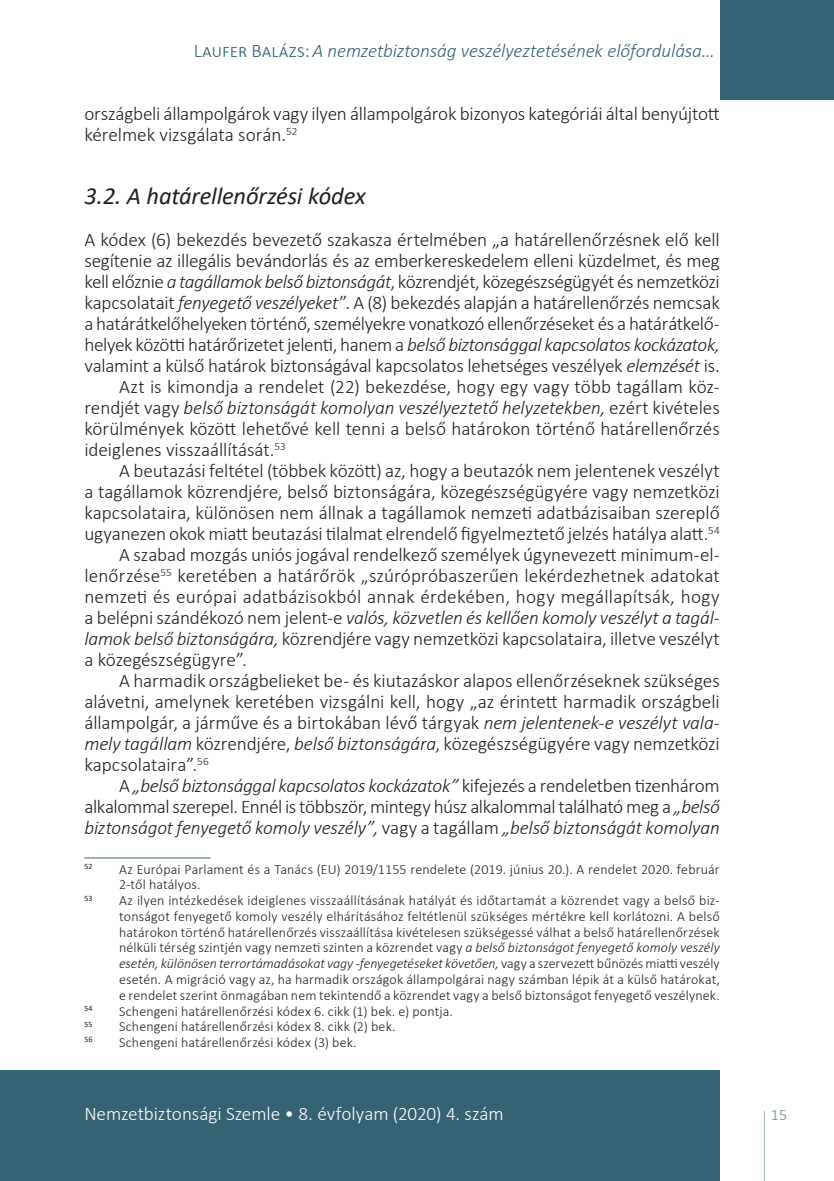
<style>
.page{position:relative;width:834px;height:1181px;background:#fff}
.page>*{position:absolute;margin:0;border:0;box-sizing:border-box;transform-origin:0 0}
.Head_2{font:italic 24.5px "Calibri";letter-spacing:-.005em;color:#231f20}
.Body{font:300 19.25px/21px "Calibri";letter-spacing:-.01em;color:#231f20;text-align:justify}
.Body___1st{font:300 19.25px/21px "Calibri";letter-spacing:-.015em;color:#231f20;text-align:justify}
.t1{font:italic 300 19.25px "Calibri";letter-spacing:-.01em;color:#366374}
.t2{font:300 19.25px "Calibri";letter-spacing:-.005em;color:#fff}
.t3{font:300 15.75px "Calibri";color:#6c8694}
.Footnote_text{font:300 14px/15.8px "Calibri";letter-spacing:.01em;color:#231f20}
.Footnote_text-2{font:8.22px "Calibri";letter-spacing:.02em;color:#231f20}
.s1{font-style:normal}
.s2{font-style:italic}
</style>
<div class="page">
<svg style="left:764px;top:1110px;width:1px;height:71px"></svg>
<div style="left:719px;top:0;width:114px;height:99px;background:#366374"></div>
<div style="left:0;top:1070px;width:719px;height:111px;background:#366374"></div>
<hr style="left:84px;top:857px;width:126px;height:1px;background:#366374">
<p class="t1" style="left:194px;top:39px;width:522px"><span class="s1">Laufer Balázs:</span>A nemzetbiztonság veszélyeztetésének előfordulása…</p>
<p class="Body" style="left:84px;top:103px;width:636px">országbeli állampolgárok vagy ilyen állampolgárok bizonyos kategóriái által benyújtott kérelmek vizsgálata során.<sup>52</sup></p>
<p class="Head_2" style="left:84px;top:179px;width:283px">3.2. A határellenőrzési kódex</p>
<p class="Body___1st" style="left:84px;top:229px;width:636px">A kódex (6) bekezdés bevezető szakasza értelmében „a határellenőrzésnek elő kell segítenie az illegális bevándorlás és az emberkereskedelem elleni küzdelmet, és meg kell előznie <span class="s2">a tagállamok belső biztonságát</span>, közrendjét, közegészségügyét és nemzetközi kapcsolatait <span class="s2">fenyegető veszélyeket</span>”. A (8) bekezdés alapján a határellenőrzés nemcsak a határátkelőhelyeken történő, személyekre vonatkozó ellenőrzéseket és a határátkelő&shy;helyek közötti határőrizetet jelenti, hanem a <span class="s2">belső biztonsággal kapcsolatos kockázatok, </span>valamint a külső határok biztonságával kapcsolatos lehetséges veszélyek <span class="s2">elemzését</span> is.</p>
<p class="Body" style="left:84px;top:376px;width:636px;text-indent:35px">Azt is kimondja a rendelet (22) bekezdése, hogy egy vagy több tagállam köz&shy;rendjét vagy <span class="s2">belső biztonságát komolyan veszélyeztető helyzetekben,</span> ezért kivételes körülmények között lehetővé kell tenni a belső határokon történő határellenőrzés ideiglenes visszaállítását.<sup>53</sup></p>
<p class="Body" style="left:84px;top:460px;width:636px;text-indent:35px">A beutazási feltétel (többek között) az, hogy a beutazók nem jelentenek veszélyt a tagállamok közrendjére, belső biztonságára, közegészségügyére vagy nemzetközi kapcsolataira, különösen nem állnak a tagállamok nemzeti adatbázisaiban szereplő ugyanezen okok miatt beutazási tilalmat elrendelő figyelmeztető jelzés hatálya alatt.<sup>54</sup></p>
<p class="Body" style="left:84px;top:544px;width:636px;text-indent:35px">A szabad mozgás uniós jogával rendelkező személyek úgynevezett minimum-el&shy;lenőrzése<sup>55</sup> keretében a határőrök „szúrópróbaszerűen lekérdezhetnek adatokat nemzeti és európai adatbázisokból annak érdekében, hogy megállapítsák, hogy a belépni szándékozó nem jelent-e <span class="s2">valós, közvetlen és kellően komoly veszélyt a tagál&shy;lamok belső biztonságára,</span> közrendjére vagy nemzetközi kapcsolataira, illetve veszélyt a közegészségügyre”.</p>
<p class="Body" style="left:84px;top:670px;width:636px;text-indent:35px">A harmadik országbelieket be- és kiutazáskor alapos ellenőrzéseknek szükséges alávetni, amelynek keretében vizsgálni kell, hogy „az érintett harmadik országbeli állampolgár, a járműve és a birtokában lévő tárgyak <span class="s2">nem jelentenek-e veszélyt vala&shy;mely tagállam</span> közrendjére, <span class="s2">belső biztonságára</span>, közegészségügyére vagy nemzetközi kapcsolataira”.<sup>56</sup></p>
<p class="Body" style="left:84px;top:775px;width:636px;text-indent:35px">A <span class="s2">„belső biztonsággal kapcsolatos kockázatok”</span> kifejezés a rendeletben tizenhárom alkalommal szerepel. Ennél is többször, mintegy húsz alkalommal található meg a <span class="s2">„belső biztonságot fenyegető komoly veszély”,</span> vagy a tagállam <span class="s2">„belső biztonságát komolyan</span></p>
<p class="Footnote_text-2" style="left:84px;top:860px;width:9px">52</p>
<p class="Footnote_text" style="left:119px;top:861px;width:602px">Az Európai Parlament és a Tanács (EU) 2019/1155 rendelete (2019. június 20.). A rendelet 2020. február<br>2-től hatályos.</p>
<p class="Footnote_text-2" style="left:84px;top:892px;width:10px">53</p>
<p class="Footnote_text" style="left:119px;top:892px;width:602px;text-align:justify">Az ilyen intézkedések ideiglenes visszaállításának hatályát és időtartamát a közrendet vagy a belső biz&shy;tonságot fenyegető komoly veszély elhárításához feltétlenül szükséges mértékre kell korlátozni. A belső határokon történő határellenőrzés visszaállítása kivételesen szükségessé válhat a belső határellenőrzések nélküli térség szintjén vagy nemzeti szinten a közrendet vagy <span class="s2">a belső biztonságot fenyegető komoly veszély esetén, különösen terrortámadásokat vagy -fenyegetéseket követően,</span> vagy a szervezett bűnözés miatti veszély esetén. A migráció vagy az, ha harmadik országok állampolgárai nagy számban lépik át a külső határokat, e rendelet szerint önmagában nem tekintendő a közrendet vagy a belső biztonságot fenyegető veszélynek.</p>
<p class="Footnote_text-2" style="left:84px;top:1002px;width:10px">54</p>
<p class="Footnote_text" style="left:119px;top:1003px;width:335px">Schengeni határellenőrzési kódex 6. cikk (1) bek. e) pontja.</p>
<p class="Footnote_text-2" style="left:84px;top:1018px;width:9px">55</p>
<p class="Footnote_text" style="left:119px;top:1018px;width:278px">Schengeni határellenőrzési kódex 8. cikk (2) bek.</p>
<p class="Footnote_text-2" style="left:84px;top:1034px;width:10px">56</p>
<p class="Footnote_text" style="left:119px;top:1034px;width:239px">Schengeni határellenőrzési kódex (3) bek.</p>
<p class="t2" style="left:84px;top:1102px;width:421px">Nemzetbiztonsági Szemle • 8. évfolyam (2020) 4. szám</p>
<p class="t3" style="left:770px;top:1105px;width:18px">15</p>
</div>
